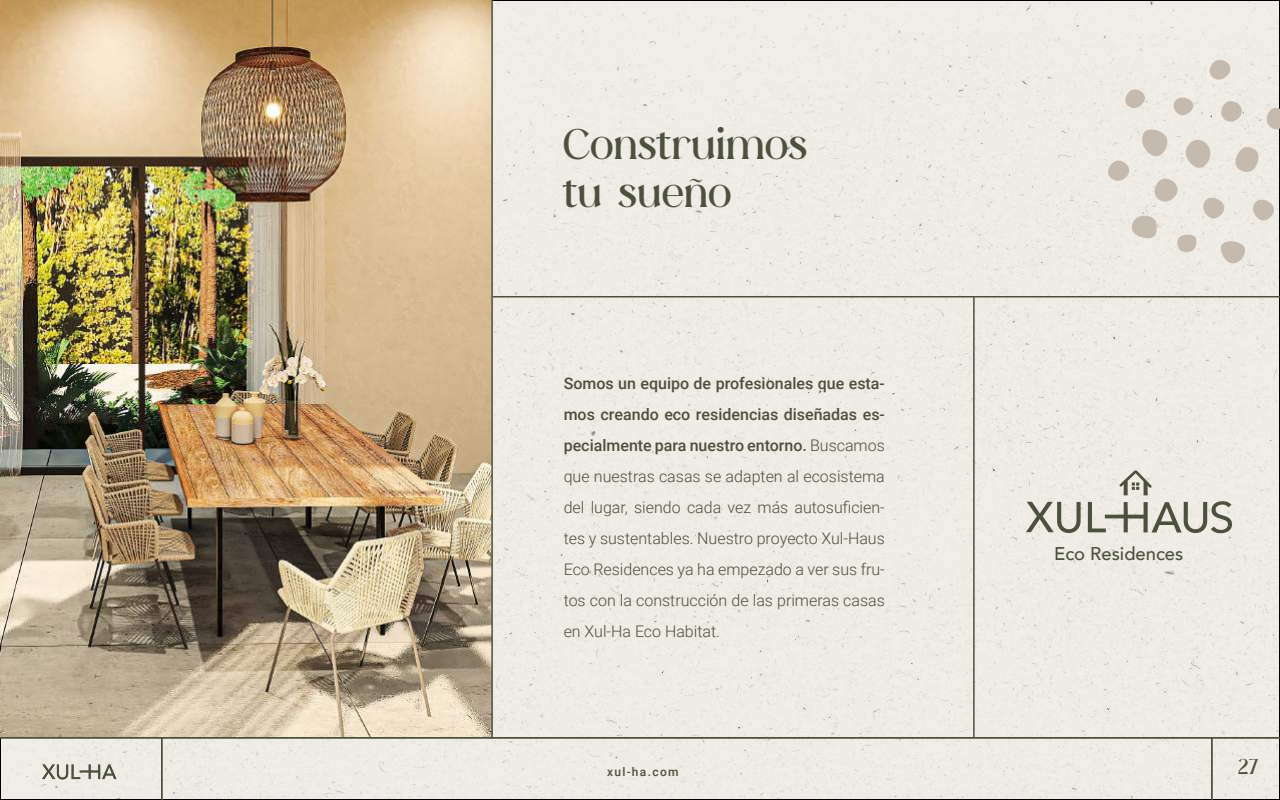
<style>
.page{position:relative;width:1280px;height:800px;background:#efebe5}
.page>*{position:absolute;margin:0;border:0;box-sizing:border-box;transform-origin:0 0}
.t1{font:40px/48px "Minakoe";color:#4c513d}
.t2{font:20px "Minakoe";color:#4c513d}
.t3{font:500 18.4px "Avenir";color:#4c513d}
.t4{font:300 16px/31px "Roboto";color:#4c513d;text-align:justify}
.t5{font:500 12px "Roboto";letter-spacing:.11em;color:#4c513d}
.s1{font-weight:500}
</style>
<div class="page">
<hr style="left:161px;top:738px;width:1px;height:62px;background:#4c513d">
<hr style="left:1211px;top:738px;width:1px;height:62px;background:#4c513d">
<svg style="left:42px;top:765px;width:74px;height:14px"></svg>
<img style="left:0;top:0;width:491px;height:737px">
<hr style="left:0;top:737px;width:1280px;height:1px;background:#4c513d">
<hr style="left:491px;top:0;width:2px;height:738px;background:#4c513d">
<hr style="left:493px;top:296px;width:787px;height:2px;background:#4c513d">
<hr style="left:973px;top:296px;width:2px;height:441px;background:#4c513d">
<svg style="left:1108px;top:59px;width:172px;height:206px;background:#e8e2dc"></svg>
<svg style="left:1026px;top:502px;width:55px;height:31px;background:#b7b6ab"></svg>
<svg style="left:1088px;top:501px;width:144px;height:32px;background:#bdbbb1"></svg>
<svg style="left:1119px;top:470px;width:33px;height:25px"></svg>
<h1 class="t1" style="left:563px;top:120px;width:246px">Construimos tu sueño</h1>
<p class="t4" style="left:564px;top:367px;width:323px"><span class="s1">Somos un equipo de profesionales que esta&shy;mos creando eco residencias diseñadas es&shy;pecialmente para nuestro entorno.</span> Buscamos que nuestras casas se adapten al ecosistema del lugar, siendo cada vez más autosuficien&shy;tes y sustentables. Nuestro proyecto Xul-Haus Eco Residences ya ha empezado a ver sus fru&shy;tos con la construcción de las primeras casas en Xul-Ha Eco Habitat.</p>
<p class="t3" style="left:1054px;top:538px;width:131px">Eco Residences</p>
<p class="t5" style="left:607px;top:763px;width:73px">xul-ha.com</p>
<p class="t2" style="left:1238px;top:754px;width:22px">27</p>
</div>
